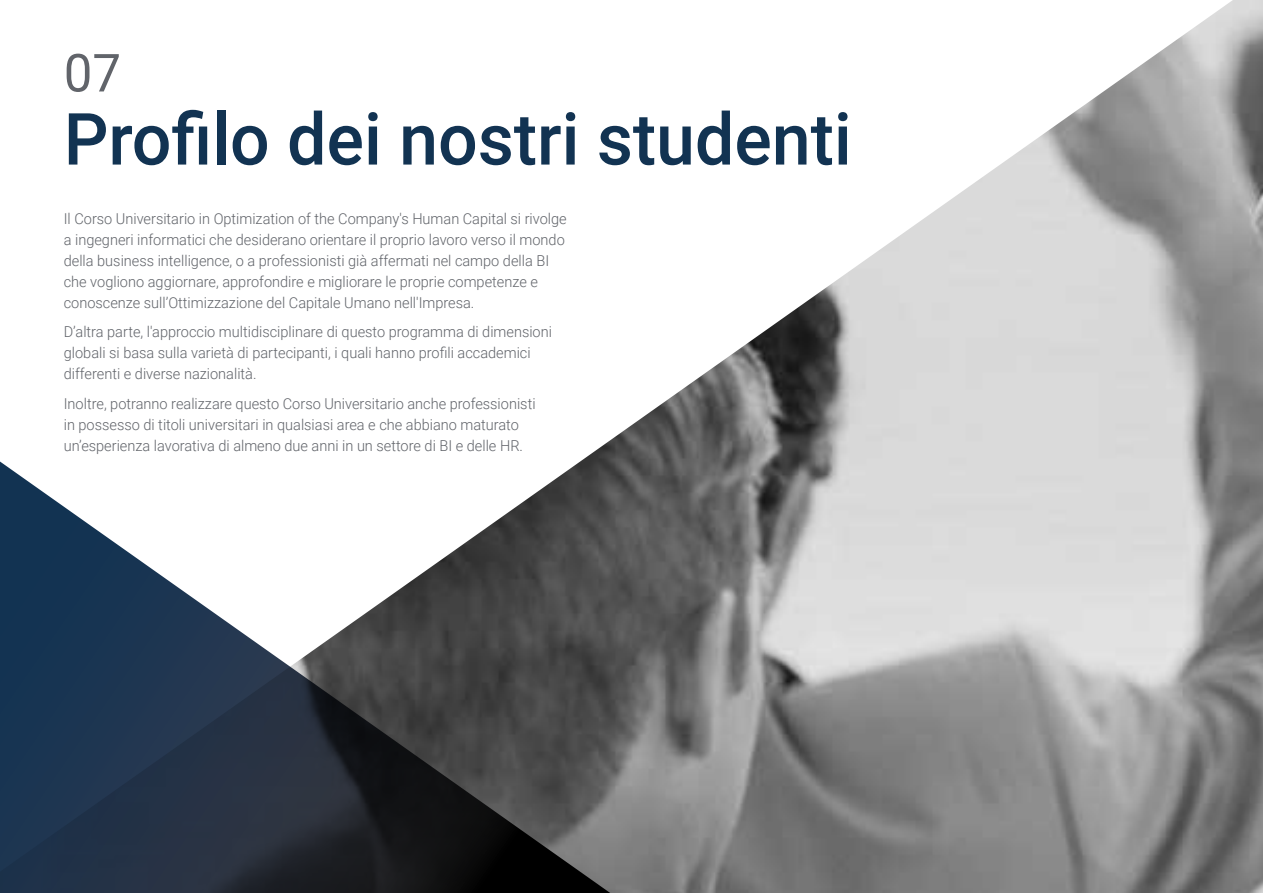
<style>
.page{position:relative;width:1263px;height:893px;background:#fff}
.page>*{position:absolute;margin:0;border:0;box-sizing:border-box;transform-origin:0 0}
.t1{font:500 72px "Roboto";color:#123352}
.t2{font:52.5px "Roboto";color:#61646a}
.t3{font:300 15px/21px "Roboto";color:#61646a}
</style>
<div class="page">
<img style="left:602px;top:0;width:661px;height:893px">
<svg style="left:0;top:446px;width:640px;height:447px"></svg>
<h2 class="t2" style="left:64px;top:36px;width:59px">07</h2>
<h1 class="t1" style="left:64px;top:89px;width:789px">Profilo dei nostri studenti</h1>
<p class="t3" style="left:64px;top:207px;width:504px">Il Corso Universitario in Optimization of the Company's Human Capital si rivolge a ingegneri informatici che desiderano orientare il proprio lavoro verso il mondo della business intelligence, o a professionisti già affermati nel campo della BI che vogliono aggiornare, approfondire e migliorare le proprie competenze e conoscenze sull’Ottimizzazione del Capitale Umano nell'Impresa.</p>
<p class="t3" style="left:64px;top:321px;width:490px">D’altra parte, l'approccio multidisciplinare di questo programma di dimensioni globali si basa sulla varietà di partecipanti, i quali hanno profili accademici differenti e diverse nazionalità.</p>
<p class="t3" style="left:64px;top:392px;width:473px">Inoltre, potranno realizzare questo Corso Universitario anche professionisti in possesso di titoli universitari in qualsiasi area e che abbiano maturato un’esperienza lavorativa di almeno due anni in un settore di BI e delle HR.</p>
</div>
